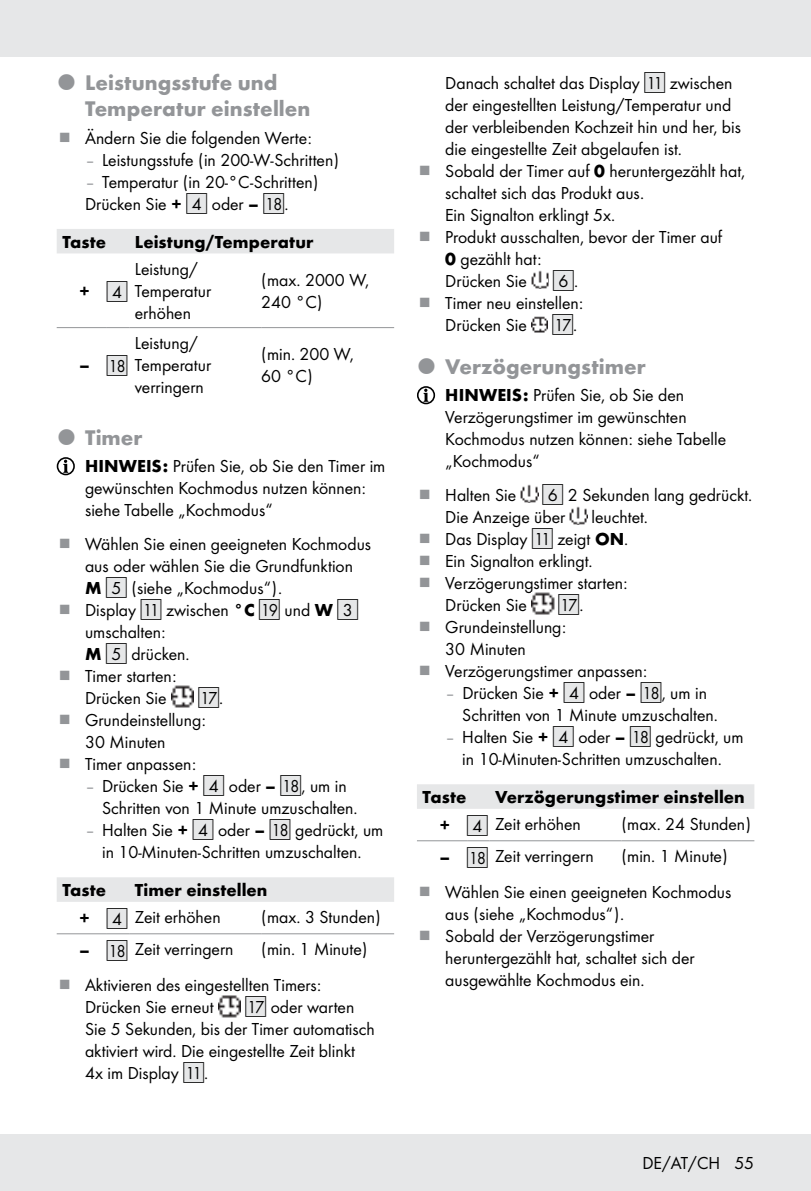
<style>
.page{position:relative;width:811px;height:1191px;background:#fff}
.page>*{position:absolute;margin:0;border:0;box-sizing:border-box;transform-origin:0 0}
.t1{font:700 22px/26px "Futura";color:#939598}
.t2{font:18px/22px "Futura Boo";color:#000}
.t3{font:700 18px "Futura";color:#000}
.t4{font:15.8px "IMP Lidl Num Box";color:#000}
.s1{color:#939598}
.s2{font-family:"Futura";font-weight:700}
.s3{font-family:"IMP Lidl Num Box";font-size:15.8px;color:#e6e7e8}
.s4{font-family:"IMP Lidl Num Box";font-size:15.8px}
.s5{font-family:"Futura";font-weight:700;font-size:18px}
.s6{color:#e6e7e8}
.s7{font-family:"Futura Boo";font-size:18px}
</style>
<div class="page">
<div style="left:0;top:1134px;width:811px;height:57px;background:#e6e7e8"></div>
<div style="left:0;top:0;width:811px;height:57px;background:#e6e7e8"></div>
<div style="left:57px;top:229px;width:337px;height:24px;background:#e6e7e8"></div>
<hr style="left:57px;top:327px;width:50px;height:1px;background:#939598">
<svg style="left:107px;top:327px;width:22px;height:1px"></svg>
<hr style="left:129px;top:327px;width:132px;height:1px;background:#939598">
<hr style="left:261px;top:327px;width:133px;height:1px;background:#939598">
<div style="left:57px;top:457px;width:18px;height:18px;border:2px solid #000;border-radius:50%"></div>
<svg style="left:63px;top:459px;width:5px;height:14px"></svg>
<img style="left:171px;top:685px;width:23px;height:23px">
<div style="left:57px;top:877px;width:337px;height:25px;background:#e6e7e8"></div>
<hr style="left:57px;top:933px;width:50px;height:1px;background:#939598">
<svg style="left:107px;top:933px;width:22px;height:1px"></svg>
<hr style="left:129px;top:933px;width:132px;height:1px;background:#939598">
<hr style="left:261px;top:933px;width:133px;height:1px;background:#939598">
<img style="left:218px;top:995px;width:23px;height:22px">
<img style="left:531px;top:271px;width:18px;height:18px">
<img style="left:531px;top:316px;width:17px;height:17px">
<div style="left:417px;top:386px;width:18px;height:18px;border:2px solid #000;border-radius:50%"></div>
<svg style="left:423px;top:388px;width:5px;height:14px"></svg>
<img style="left:521px;top:485px;width:17px;height:18px">
<img style="left:570px;top:507px;width:17px;height:18px">
<img style="left:531px;top:592px;width:23px;height:23px">
<div style="left:417px;top:784px;width:337px;height:25px;background:#e6e7e8"></div>
<hr style="left:417px;top:840px;width:50px;height:1px;background:#939598">
<svg style="left:467px;top:840px;width:22px;height:1px"></svg>
<hr style="left:489px;top:840px;width:132px;height:1px;background:#939598">
<hr style="left:621px;top:840px;width:133px;height:1px;background:#939598">
<p class="t1" style="left:85px;top:68px;width:227px">Leistungsstufe und<br>Temperatur einstellen</p>
<p class="t2" style="left:85px;top:126px;width:228px">Ändern Sie die folgenden Werte:</p>
<p class="t2" style="left:85px;top:148px;width:255px"><span class="s1">–</span> Leistungsstufe (in 200‑W-Schritten)</p>
<p class="t2" style="left:85px;top:170px;width:235px"><span class="s1">–</span> Temperatur (in 20‑°C-Schritten)<br>Drücken Sie <span class="s2">+</span> <span class="s3">[</span><span class="s4">4]</span> oder <span class="s2">–</span> <span class="s3">[</span><span class="s4">18]</span>.</p>
<p class="t3" style="left:62px;top:228px;width:45px">Taste</p>
<p class="t3" style="left:135px;top:228px;width:180px">Leistung/Temperatur</p>
<p class="t4" style="left:79px;top:281px;width:50px"><span class="s5">+</span> <span class="s6">[</span>4]</p>
<p class="t2" style="left:135px;top:257px;width:78px">Leistung/<br>Temperatur erhöhen</p>
<p class="t2" style="left:261px;top:268px;width:109px">(max. 2000 W,<br>240 °C)</p>
<p class="t2" style="left:135px;top:331px;width:78px">Leistung/<br>Temperatur verringern</p>
<p class="t2" style="left:261px;top:342px;width:94px">(min. 200 W,<br>60 °C)</p>
<p class="t1" style="left:85px;top:423px;width:59px">Timer</p>
<p class="t2" style="left:85px;top:454px;width:302px"><span class="s2">HINWEIS:</span> Prüfen Sie, ob Sie den Timer im gewünschten Kochmodus nutzen können: siehe Tabelle „Kochmodus“</p>
<p class="t2" style="left:85px;top:532px;width:288px">Wählen Sie einen geeigneten Kochmodus aus oder wählen Sie die Grundfunktion<br><span class="s2">M</span> <span class="s3">[</span><span class="s4">5]</span> (siehe „Kochmodus“).<br>Display <span class="s3">[</span><span class="s4">11]</span> zwischen <span class="s2">°C</span> <span class="s3">[</span><span class="s4">19]</span> und <span class="s2">W</span> <span class="s3">[</span><span class="s4">3] </span>umschalten:<br><span class="s2">M</span> <span class="s3">[</span><span class="s4">5]</span> drücken.<br>Timer starten:<br>Drücken Sie</p>
<p class="t4" style="left:79px;top:355px;width:50px"><span class="s5">–</span> <span class="s6">[</span>18]</p>
<p class="t4" style="left:198px;top:687px;width:26px"><span class="s6">[</span>17]<span class="s7">.</span></p>
<p class="t2" style="left:85px;top:708px;width:122px">Grundeinstellung:<br>30 Minuten<br>Timer anpassen:</p>
<p class="t2" style="left:102px;top:774px;width:257px;text-indent:-17px"><span class="s1">–</span> Drücken Sie <span class="s2">+</span> <span class="s3">[</span><span class="s4">4]</span> oder <span class="s2">–</span> <span class="s3">[</span><span class="s4">18]</span>, um in<br>Schritten von 1 Minute umzuschalten.</p>
<p class="t2" style="left:85px;top:818px;width:300px;text-align:center"><span class="s1">–</span> Halten Sie <span class="s2">+</span> <span class="s3">[</span><span class="s4">4]</span> oder <span class="s2">–</span> <span class="s3">[</span><span class="s4">18]</span> gedrückt, um in 10‑Minuten-Schritten umzuschalten.</p>
<p class="t3" style="left:62px;top:877px;width:45px">Taste</p>
<p class="t3" style="left:135px;top:877px;width:134px">Timer einstellen</p>
<p class="t2" style="left:79px;top:905px;width:143px"><span class="s2">+</span> <sub>[</sub><sub>4]</sub> Zeit erhöhen</p>
<p class="t2" style="left:261px;top:905px;width:121px">(max. 3 Stunden)</p>
<p class="t2" style="left:79px;top:937px;width:156px"><span class="s2">–</span> <sub>[</sub><sub>18]</sub> Zeit verringern</p>
<p class="t2" style="left:85px;top:930px;width:284px;line-height:35.6px;text-indent:176px">(min. 1 Minute)<br>Aktivieren des eingestellten Timers:</p>
<p class="t2" style="left:85px;top:995px;width:130px">Drücken Sie erneut</p>
<p class="t2" style="left:85px;top:995px;width:291px;text-indent:160px"><span class="s3">[</span><span class="s4">17]</span> oder warten<br>Sie 5 Sekunden, bis der Timer automatisch aktiviert wird. Die eingestellte Zeit blinkt<br>4x im Display <span class="s3">[</span><span class="s4">11]</span>.</p>
<p class="t2" style="left:445px;top:71px;width:301px">Danach schaltet das Display <span class="s3">[</span><span class="s4">11]</span> zwischen der eingestellten Leistung/Temperatur und der verbleibenden Kochzeit hin und her, bis die eingestellte Zeit abgelaufen ist.<br>Sobald der Timer auf <span class="s2">0</span> heruntergezählt hat, schaltet sich das Produkt aus.<br>Ein Signalton erklingt 5x.<br>Produkt ausschalten, bevor der Timer auf<br><span class="s2">0</span> gezählt hat:<br>Drücken Sie</p>
<p class="t4" style="left:553px;top:270px;width:26px"><span class="s6">[</span>6]<span class="s7">.</span></p>
<p class="t2" style="left:445px;top:291px;width:140px">Timer neu einstellen:<br>Drücken Sie</p>
<p class="t4" style="left:552px;top:314px;width:26px"><span class="s6">[</span>17]<span class="s7">.</span></p>
<p class="t1" style="left:445px;top:352px;width:202px">Verzögerungstimer</p>
<p class="t2" style="left:445px;top:383px;width:282px"><span class="s2">HINWEIS:</span> Prüfen Sie, ob Sie den<br>Verzögerungstimer im gewünschten<br>Kochmodus nutzen können: siehe Tabelle „Kochmodus“</p>
<p class="t2" style="left:445px;top:483px;width:72px">Halten Sie</p>
<p class="t2" style="left:445px;top:483px;width:308px;text-indent:97px"><span class="s3">[</span><span class="s4">6]</span> 2 Sekunden lang gedrückt.<br>Die Anzeige über</p>
<p class="t2" style="left:445px;top:505px;width:204px;text-indent:146px">leuchtet.<br>Das Display <span class="s3">[</span><span class="s4">11]</span> zeigt <span class="s2">ON</span>.<br>Ein Signalton erklingt.<br>Verzögerungstimer starten:<br>Drücken Sie</p>
<p class="t4" style="left:558px;top:594px;width:26px"><span class="s6">[</span>17]<span class="s7">.</span></p>
<p class="t2" style="left:445px;top:615px;width:203px">Grundeinstellung:<br>30 Minuten<br>Verzögerungstimer anpassen:</p>
<p class="t2" style="left:462px;top:681px;width:257px;text-indent:-17px"><span class="s1">–</span> Drücken Sie <span class="s2">+</span> <span class="s3">[</span><span class="s4">4]</span> oder <span class="s2">–</span> <span class="s3">[</span><span class="s4">18]</span>, um in<br>Schritten von 1 Minute umzuschalten.</p>
<p class="t2" style="left:445px;top:725px;width:300px;text-align:center"><span class="s1">–</span> Halten Sie <span class="s2">+</span> <span class="s3">[</span><span class="s4">4]</span> oder <span class="s2">–</span> <span class="s3">[</span><span class="s4">18]</span> gedrückt, um in 10‑Minuten-Schritten umzuschalten.</p>
<p class="t3" style="left:422px;top:784px;width:45px">Taste</p>
<p class="t3" style="left:495px;top:784px;width:251px">Verzögerungstimer einstellen</p>
<p class="t2" style="left:439px;top:812px;width:143px"><span class="s2">+</span> <sub>[</sub><sub>4]</sub> Zeit erhöhen</p>
<p class="t2" style="left:621px;top:812px;width:131px">(max. 24 Stunden)</p>
<p class="t2" style="left:439px;top:844px;width:156px"><span class="s2">–</span> <sub>[</sub><sub>18]</sub> Zeit verringern</p>
<p class="t2" style="left:445px;top:837px;width:288px;line-height:35.6px;text-align:right">(min. 1 Minute)<br>Wählen Sie einen geeigneten Kochmodus</p>
<p class="t2" style="left:445px;top:902px;width:251px">aus (siehe „Kochmodus“).<br>Sobald der Verzögerungstimer heruntergezählt hat, schaltet sich der ausgewählte Kochmodus ein.</p>
<p class="t2" style="left:642px;top:1151px;width:113px">DE/AT/CH 55</p>
</div>
